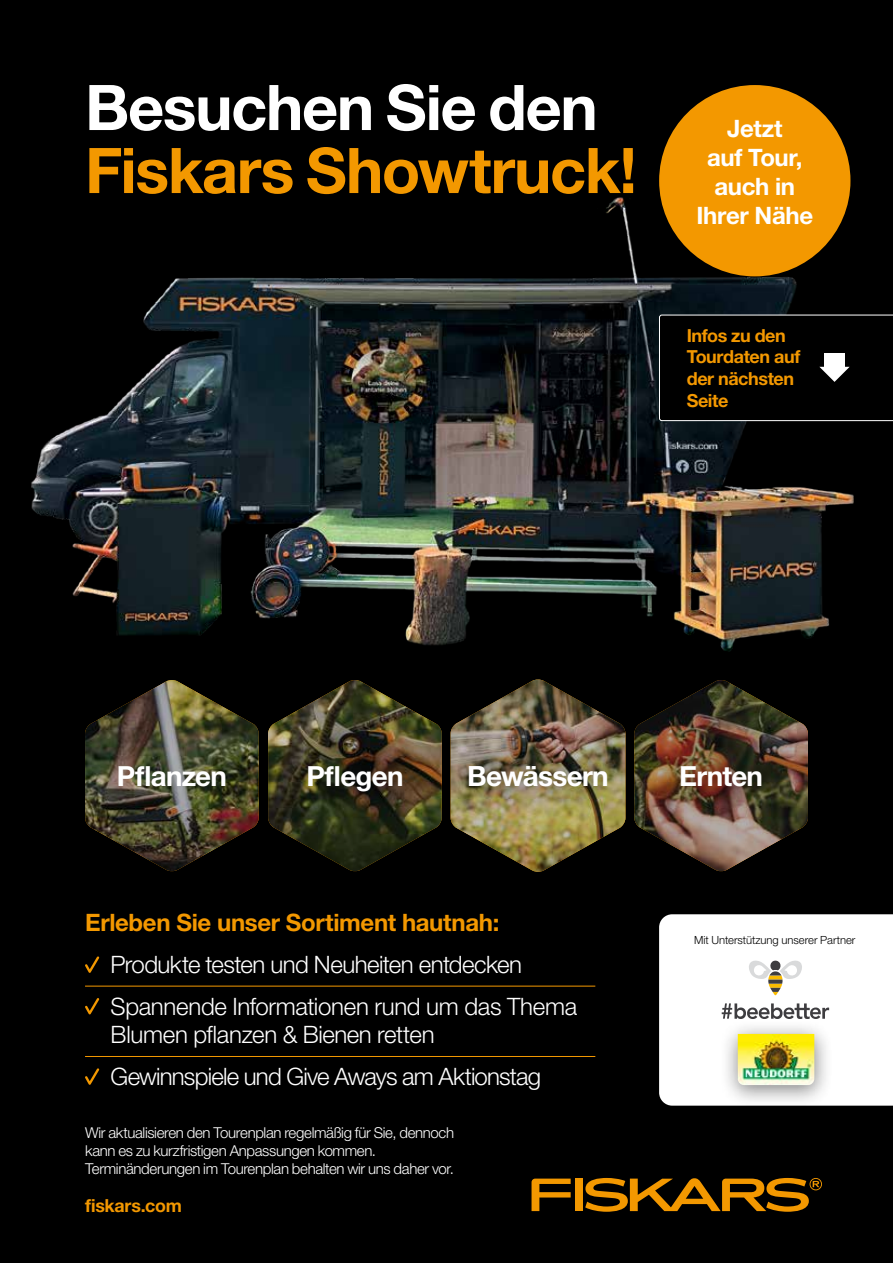
<style>
.page{position:relative;width:893px;height:1263px;background:#000}
.page>*{position:absolute;margin:0;border:0;box-sizing:border-box;transform-origin:0 0}
.t1{font:700 63px "Helvetica Neue LTW1 G";letter-spacing:-.025em;color:#f39800}
.t2{font:700 63px "Helvetica Neue LTW1 G";letter-spacing:-.02em;color:#fff}
.t3{font:700 27.9px "Helvetica Neue LTW1 G";letter-spacing:-.025em;color:#fff}
.t4{font:700 27.75px "Helvetica Neue LTW1 G";letter-spacing:-.025em;color:#fff}
.t5{font:300 24px/41.5px "Helvetica Neue LTW1 G";letter-spacing:-.02em;color:#fff}
.t6{font:700 24px "Helvetica Neue LT Std";letter-spacing:-.015em;color:#f39800}
.t7{font:700 24px/28.8px "Helvetica Neue LT Std";letter-spacing:-.015em;color:#fff;text-align:center}
.t8{font:700 18px/21.6px "Helvetica Neue LTW1 G";letter-spacing:-.02em;color:#f39800}
.t9{font:300 15px/18px "Helvetica Neue LTW1 G";letter-spacing:-.025em;color:#fff}
.t10{font:300 11.25px "Helvetica Neue LT Std";letter-spacing:-.005em;color:#000}
</style>
<div class="page">
<div style="left:575px;top:1178px;width:8px;height:33px;background:#f39800"></div>
<svg style="left:532px;top:1178px;width:39px;height:33px"></svg>
<svg style="left:585px;top:1178px;width:237px;height:34px"></svg>
<img style="left:31px;top:85px;width:862px;height:651px">
<img style="left:634px;top:680px;width:174px;height:192px">
<div style="left:652px;top:736px;width:139px;height:79px;background:#000;opacity:.9"></div>
<img style="left:451px;top:679px;width:174px;height:193px">
<div style="left:439px;top:736px;width:198px;height:80px;background:#000;opacity:.9"></div>
<img style="left:85px;top:680px;width:174px;height:192px">
<img style="left:268px;top:680px;width:174px;height:192px">
<div style="left:279px;top:736px;width:152px;height:83px;background:#000;opacity:.9"></div>
<hr style="left:85px;top:986px;width:510px;height:1px;background:#f39800">
<hr style="left:85px;top:1056px;width:510px;height:1px;background:#f39800">
<svg style="left:85px;top:956px;width:14px;height:17px"></svg>
<svg style="left:85px;top:998px;width:14px;height:16px"></svg>
<svg style="left:85px;top:1068px;width:14px;height:17px"></svg>
<div style="left:659px;top:914px;width:234px;height:192px;background:#fff"></div>
<div style="left:659px;top:85px;width:191px;height:191px;background:#f39800;border-radius:50%"></div>
<svg style="left:659px;top:315px;width:234px;height:106px"></svg>
<div style="left:719px;top:1019px;width:114px;height:89px;background:#000;opacity:.5"></div>
<img style="left:738px;top:1034px;width:76px;height:51px">
<h1 class="t2" style="left:85px;top:69px;width:514px">Besuchen Sie den</h1>
<h1 class="t1" style="left:85px;top:132px;width:553px">Fiskars Showtruck!</h1>
<h3 class="t7" style="left:696px;top:114px;width:118px">Jetzt<br>auf Tour, auch in<br>Ihrer Nähe</h3>
<p class="t8" style="left:687px;top:324px;width:115px">Infos zu den<br>Tourdaten auf der nächsten<br>Seite</p>
<h3 class="t4" style="left:117px;top:758px;width:112px">Pflanzen</h3>
<h3 class="t4" style="left:306px;top:758px;width:99px">Pflegen</h3>
<h2 class="t3" style="left:467px;top:758px;width:143px">Bewässern</h2>
<h3 class="t4" style="left:679px;top:758px;width:85px">Ernten</h3>
<h3 class="t6" style="left:85px;top:908px;width:416px">Erleben Sie unser Sortiment hautnah:</h3>
<h3 class="t5" style="left:111px;top:943px;width:468px">Produkte testen und Neuheiten entdecken<br>Spannende Informationen rund um das Thema</h3>
<h3 class="t5" style="left:111px;top:1014px;width:432px">Blumen pflanzen &amp; Bienen retten<br>Gewinnspiele und Give Aways am Aktionstag</h3>
<p class="t9" style="left:85px;top:1123px;width:370px">Wir aktualisieren den Tourenplan regelmäßig für Sie, dennoch kann es zu kurzfristigen Anpassungen kommen.<br>Terminänderungen im Tourenplan behalten wir uns daher vor.</p>
<p class="t8" style="left:85px;top:1194px;width:98px">fiskars.com</p>
<p class="t10" style="left:694px;top:933px;width:163px">Mit Unterstützung unserer Partner</p>
</div>
